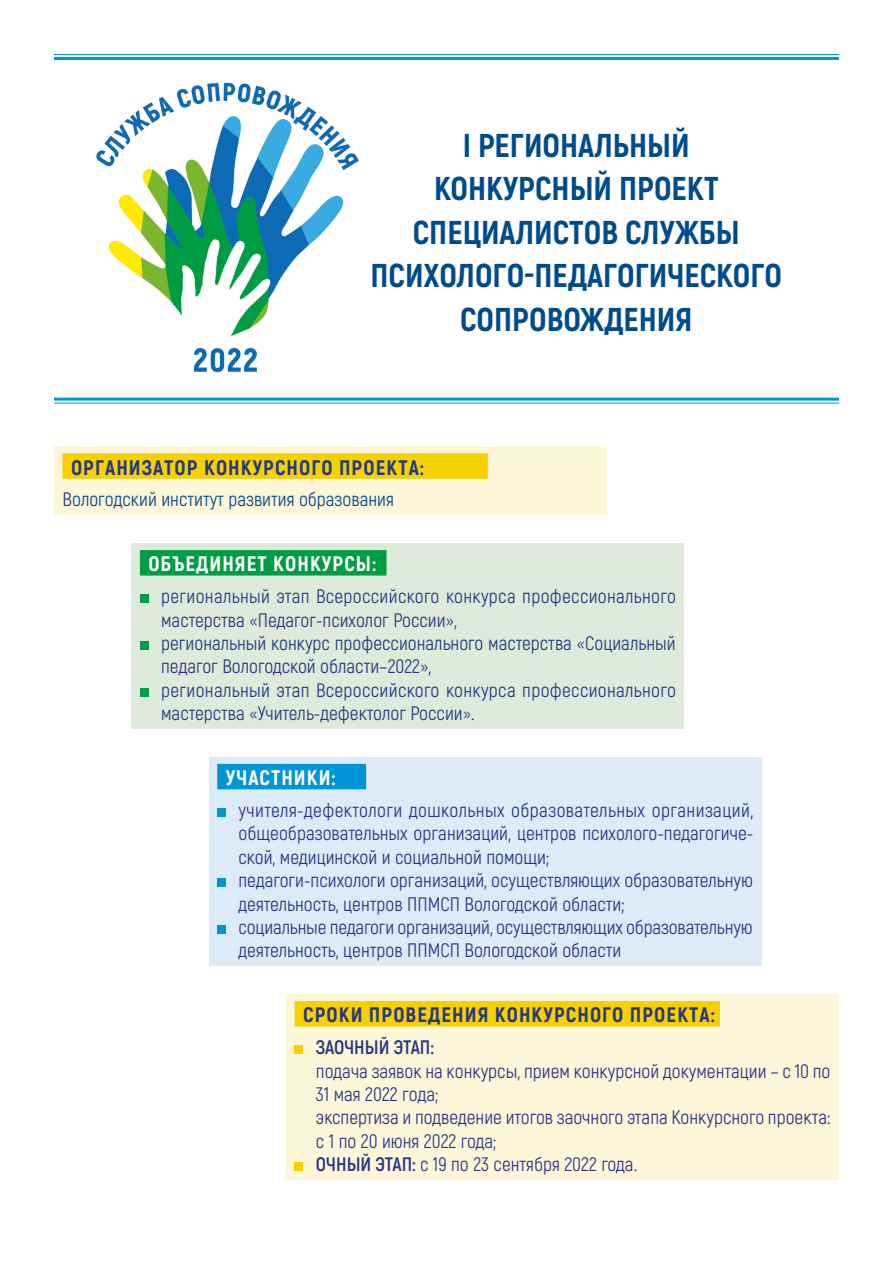
<style>
.page{position:relative;width:893px;height:1263px;background:#fff}
.page>*{position:absolute;margin:0;border:0;box-sizing:border-box;transform-origin:0 0}
.t1{font:800 33px/43.5px "Akrobat";color:#004b8b;text-align:center}
.t2{font:800 21px "Akrobat";letter-spacing:.05em;color:#273684}
.t3{font:800 21px "Akrobat";letter-spacing:.05em;color:#fff}
.t4{font:19.5px/23.4px "Akrobat";color:#273684}
.t5{font:19.5px "Akrobat";color:#004b8b}
.t6{font:700 19.5px "Akrobat";color:#273684}
.s1{color:#273684}
.s2{font-weight:700}
</style>
<div class="page">
<div style="left:131px;top:543px;width:553px;height:186px;background:#deebda"></div>
<div style="left:140px;top:550px;width:247px;height:26px;background:#009d45"></div>
<div style="left:140px;top:595px;width:8px;height:8px;background:#009d45"></div>
<div style="left:140px;top:641px;width:8px;height:9px;background:#009d45"></div>
<div style="left:140px;top:688px;width:8px;height:9px;background:#009d45"></div>
<div style="left:209px;top:757px;width:553px;height:209px;background:#ddeaf8"></div>
<div style="left:217px;top:764px;width:149px;height:25px;background:#0095d5"></div>
<div style="left:217px;top:808px;width:9px;height:9px;background:#0095d5"></div>
<div style="left:217px;top:879px;width:9px;height:8px;background:#0095d5"></div>
<div style="left:217px;top:925px;width:9px;height:9px;background:#0095d5"></div>
<div style="left:286px;top:994px;width:553px;height:186px;background:#fef6d9"></div>
<div style="left:295px;top:1001px;width:425px;height:25px;background:#f6d100"></div>
<div style="left:295px;top:1046px;width:8px;height:8px;background:#f6d100"></div>
<div style="left:295px;top:1163px;width:8px;height:8px;background:#f6d100"></div>
<div style="left:54px;top:446px;width:553px;height:69px;background:#fef6d9"></div>
<div style="left:63px;top:453px;width:425px;height:26px;background:#f6d100"></div>
<img style="left:96px;top:82px;width:263px;height:291px">
<hr style="left:54px;top:398px;width:785px;height:3px;background:#0095d5">
<hr style="left:54px;top:403px;width:785px;height:1px;background:#0095d5">
<hr style="left:54px;top:57px;width:785px;height:3px;background:#0095d5">
<hr style="left:54px;top:54px;width:785px;height:1px;background:#0095d5">
<h1 class="t1" style="left:371px;top:123px;width:413px">I Региональный конкурсный проект специалистов службы психолого-педагогического сопровождения</h1>
<p class="t2" style="left:71px;top:454px;width:354px">организатор конкурсного проекта:</p>
<p class="t5" style="left:63px;top:488px;width:333px"><span class="s1">В</span>ологодский институт развития образования</p>
<p class="t3" style="left:148px;top:551px;width:229px">объединяет конкурсы:</p>
<p class="t4" style="left:161px;top:585px;width:516px">региональный этап Всероссийского конкурса профессионального мастерства «Педагог-психолог России»,<br>региональный конкурс профессионального мастерства «Социальный педагог Вологодской области–2022»,<br>региональный этап Всероссийского конкурса профессионального мастерства «Учитель-дефектолог России».</p>
<p class="t3" style="left:226px;top:764px;width:111px">участники:</p>
<p class="t4" style="left:239px;top:798px;width:516px">учителя-дефектологи дошкольных образовательных организаций, общеобразовательных организаций, центров психолого-педагогиче&shy;ской, медицинской и социальной помощи;<br>педагоги-психологи организаций, осуществляющих образовательную деятельность, центров ППМСП</p>
<p class="t4" style="left:239px;top:892px;width:516px;text-indent:226px">Вологодской области;<br>социальные педагоги организаций, осуществляющих образовательную деятельность, центров ППМСП</p>
<p class="t4" style="left:464px;top:939px;width:158px">Вологодской области</p>
<p class="t2" style="left:303px;top:1001px;width:413px">сроки проведения конкурсного проекта:</p>
<p class="t6" style="left:316px;top:1035px;width:120px">Заочный этап:</p>
<p class="t4" style="left:316px;top:1059px;width:516px">подача заявок на конкурсы, прием конкурсной документации – с 10 по 31 мая 2022 года;<br>экспертиза и подведение итогов заочного этапа Конкурсного проекта: с 1 по 20 июня 2022 года;<br><span class="s2">Очный этап:</span> с 19 по 23 сентября 2022 года.</p>
</div>
